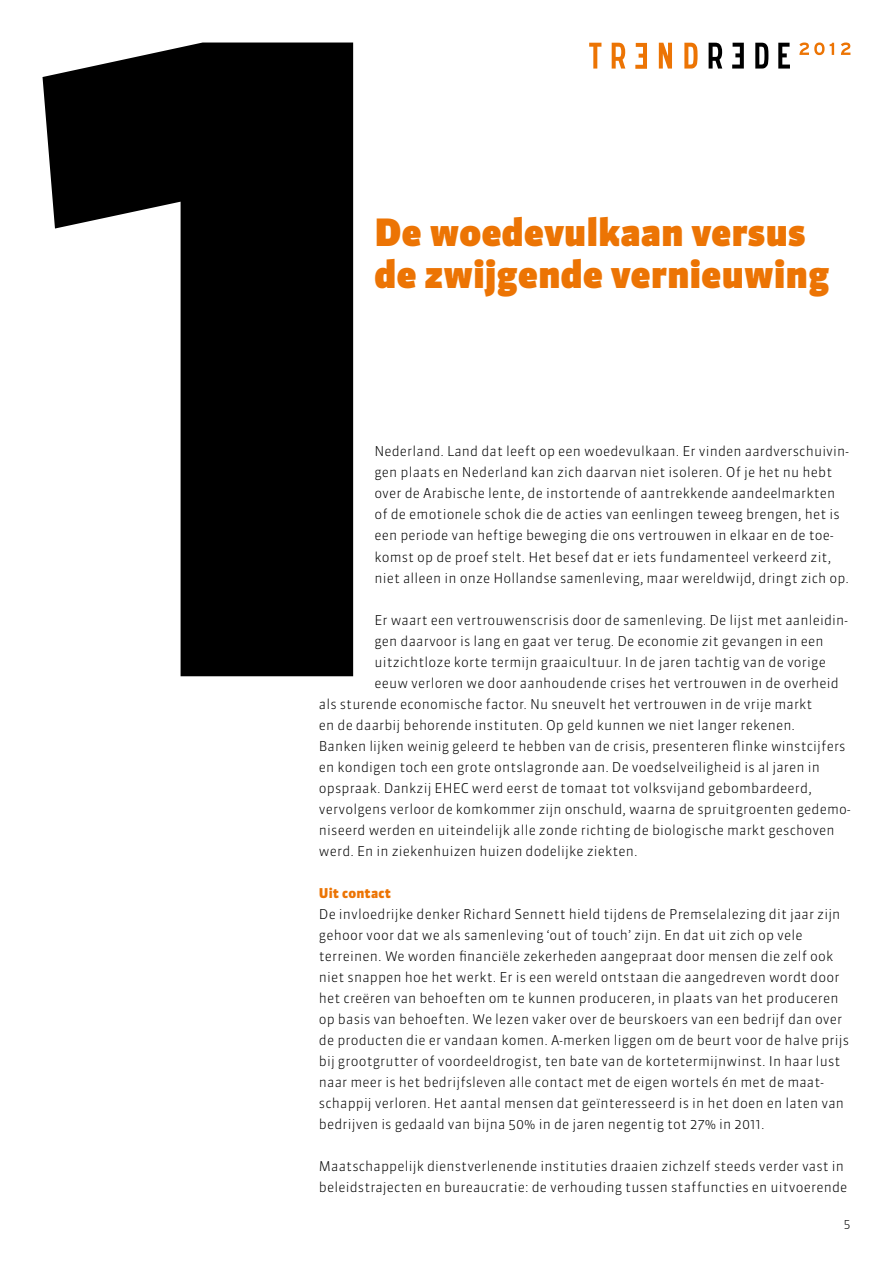
<style>
.page{position:relative;width:893px;height:1263px;background:#fff}
.page>*{position:absolute;margin:0;border:0;box-sizing:border-box;transform-origin:0 0}
.t1{font:900 37.5px/42px "Sanuk";letter-spacing:.01em;color:#ec7404}
.t2{font:300 13.5px/21px "Sanuk";letter-spacing:.01em;color:#000}
.t3{font:900 13.5px "Sanuk";letter-spacing:.01em;color:#ec7404}
.t4{font:300 12px "Sanuk";color:#000}
</style>
<div class="page">
<svg style="left:589px;top:43px;width:12px;height:26px"></svg>
<svg style="left:612px;top:43px;width:13px;height:26px"></svg>
<svg style="left:778px;top:43px;width:12px;height:26px"></svg>
<svg style="left:659px;top:43px;width:13px;height:26px"></svg>
<svg style="left:684px;top:43px;width:14px;height:26px"></svg>
<svg style="left:709px;top:43px;width:13px;height:26px"></svg>
<svg style="left:755px;top:43px;width:13px;height:26px"></svg>
<svg style="left:732px;top:43px;width:12px;height:26px"></svg>
<svg style="left:635px;top:43px;width:12px;height:26px"></svg>
<svg style="left:841px;top:43px;width:9px;height:12px"></svg>
<svg style="left:799px;top:43px;width:35px;height:12px"></svg>
<svg style="left:43px;top:43px;width:310px;height:633px;fill:#000"></svg>
<h1 class="t1" style="left:374px;top:212px;width:456px">De woedevulkaan versus de zwijgende vernieuwing</h1>
<p class="t2" style="left:374px;top:441px;width:476px">Nederland. Land dat leeft op een woedevulkaan. Er vinden aardverschuivin&shy;gen plaats en Nederland kan zich daarvan niet isoleren. Of je het nu hebt over de Arabische lente, de instortende of aantrekkende aandeelmarkten of de emotionele schok die de acties van eenlingen teweeg brengen, het is een periode van heftige beweging die ons vertrouwen in elkaar en de toe&shy;komst op de proef stelt. Het besef dat er iets fundamenteel verkeerd zit, niet alleen in onze Hollandse samenleving, maar wereldwijd, dringt zich op.</p>
<p class="t2" style="left:374px;top:609px;width:475px">Er waart een vertrouwenscrisis door de samenleving. De lijst met aanleidin-</p>
<p class="t2" style="left:374px;top:630px;width:451px">gen daarvoor is lang en gaat ver terug. De economie zit gevangen in een</p>
<p class="t2" style="left:374px;top:651px;width:453px">uitzichtloze korte termijn graaicultuur. In de jaren tachtig van de vorige</p>
<p class="t2" style="left:374px;top:672px;width:466px">eeuw verloren we door aanhoudende crises het vertrouwen in de overheid</p>
<p class="t2" style="left:319px;top:693px;width:495px">als sturende economische factor. Nu sneuvelt het vertrouwen in de vrije markt</p>
<p class="t2" style="left:319px;top:714px;width:478px">en de daarbij behorende instituten. Op geld kunnen we niet langer rekenen.</p>
<p class="t2" style="left:319px;top:735px;width:528px">Banken lijken weinig geleerd te hebben van de crisis, presenteren flinke winstcijfers</p>
<p class="t2" style="left:319px;top:756px;width:503px">en kondigen toch een grote ontslagronde aan. De voedselveiligheid is al jaren in</p>
<p class="t2" style="left:319px;top:777px;width:494px">opspraak. Dankzij EHEC werd eerst de tomaat tot volksvijand gebombardeerd,</p>
<p class="t2" style="left:319px;top:798px;width:533px">vervolgens verloor de komkommer zijn onschuld, waarna de spruitgroenten gedemo-</p>
<p class="t2" style="left:319px;top:819px;width:517px">niseerd werden en uiteindelijk alle zonde richting de biologische markt geschoven</p>
<p class="t2" style="left:319px;top:840px;width:320px">werd. En in ziekenhuizen huizen dodelijke ziekten.</p>
<p class="t3" style="left:319px;top:884px;width:74px">Uit contact</p>
<p class="t2" style="left:319px;top:903px;width:532px">De invloedrijke denker Richard Sennett hield tijdens de Premselalezing dit jaar zijn gehoor voor dat we als samenleving ‘out of touch’ zijn. En dat uit zich op vele terreinen. We worden financiële zekerheden aangepraat door mensen die zelf ook niet snappen hoe het werkt. Er is een wereld ontstaan die aangedreven wordt door het creëren van behoeften om te kunnen produceren, in plaats van het produceren op basis van behoeften. We lezen vaker over de beurskoers van een bedrijf dan over de producten die er vandaan komen. A-merken liggen om de beurt voor de halve prijs bij grootgrutter of voordeeldrogist, ten bate van de kortetermijnwinst. In haar lust naar meer is het bedrijfsleven alle contact met de eigen wortels én met de maat&shy;schappij verloren. Het aantal mensen dat geïnteresseerd is in het doen en laten van bedrijven is gedaald van bijna 50% in de jaren negentig tot 27% in 2011.</p>
<p class="t2" style="left:319px;top:1155px;width:530px">Maatschappelijk dienstverlenende instituties draaien zichzelf steeds verder vast in beleidstrajecten en bureaucratie: de verhouding tussen staffuncties en uitvoerende</p>
<p class="t4" style="left:844px;top:1216px;width:8px">5</p>
</div>
